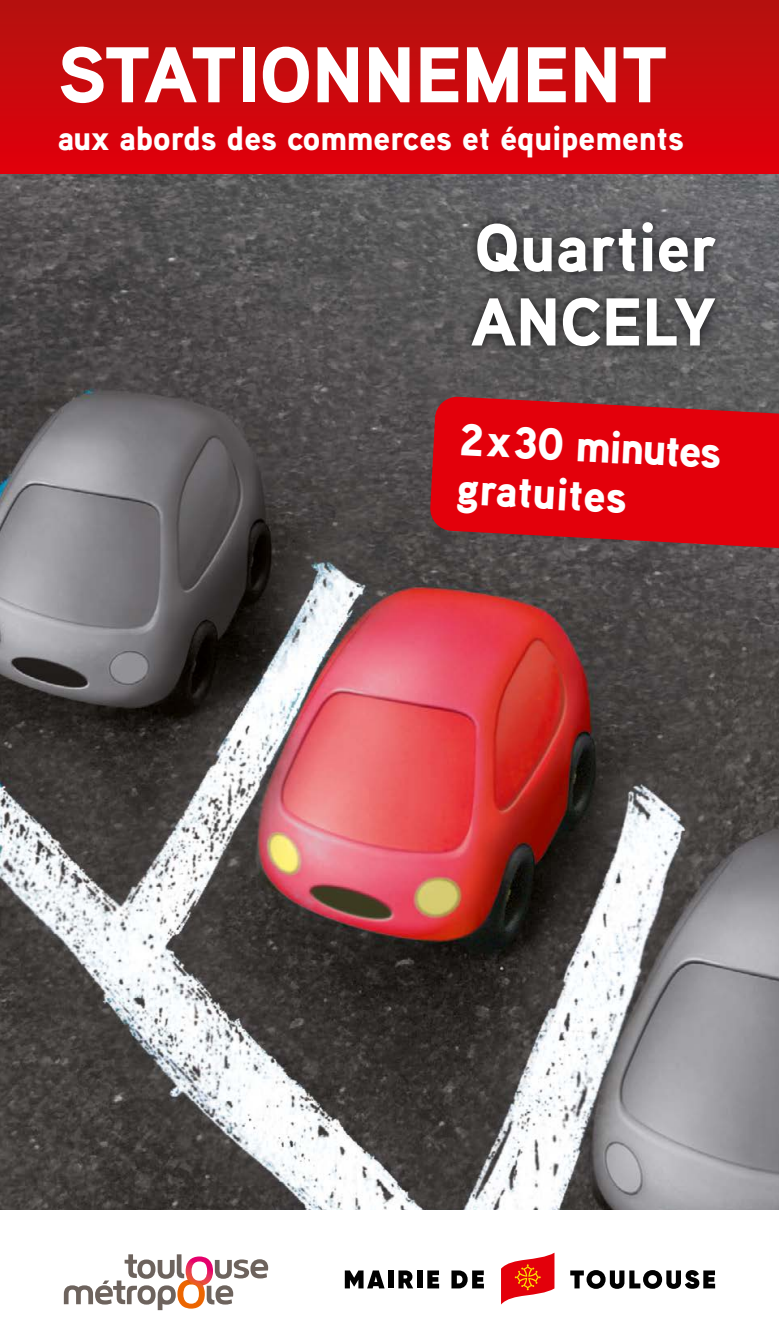
<style>
.page{position:relative;width:779px;height:1340px;background:#fff}
.page>*{position:absolute;margin:0;border:0;box-sizing:border-box;transform-origin:0 0}
.t1{font:900 78.75px "Aaux Pro";color:#fff}
.t2{font:900 67.5px/74.2px "Aaux Pro";color:#fff}
.t3{font:900 45px/49.5px "Aaux Pro";color:#fff}
.t4{font:900 33.75px "Aaux Pro";color:#fff}
</style>
<div class="page">
<img style="left:0;top:174px;width:778px;height:1035px">
<div style="left:0;top:0;width:778px;height:174px;background:linear-gradient(to bottom,#b4130f,#e1000b)"></div>
<svg style="left:501px;top:1253px;width:53px;height:51px"></svg>
<svg style="left:344px;top:1270px;width:40px;height:18px"></svg>
<div style="left:388px;top:1270px;width:5px;height:18px;background:#000"></div>
<svg style="left:398px;top:1270px;width:15px;height:18px"></svg>
<div style="left:417px;top:1270px;width:5px;height:18px;background:#000"></div>
<svg style="left:427px;top:1270px;width:12px;height:18px"></svg>
<svg style="left:451px;top:1270px;width:32px;height:18px"></svg>
<svg style="left:570px;top:1270px;width:144px;height:18px"></svg>
<svg style="left:64px;top:1254px;width:204px;height:56px"></svg>
<img style="left:173px;top:1263px;width:44px;height:38px">
<svg style="left:429px;top:396px;width:349px;height:153px;fill:#e3000b"></svg>
<div style="left:460px;top:211px;width:265px;height:147px;background:#000;opacity:.75"></div>
<h1 class="t1" style="left:58px;top:24px;width:611px">STATIONNEMENT</h1>
<p class="t4" style="left:58px;top:116px;width:627px">aux abords des commerces et équipements</p>
<h2 class="t2" style="left:471px;top:208px;width:247px">Quartier<br>ANCELY</h2>
<h3 class="t3" style="left:460px;top:413px;width:263px;rotate:3deg">2x30 minutes gratuites</h3>
</div>
